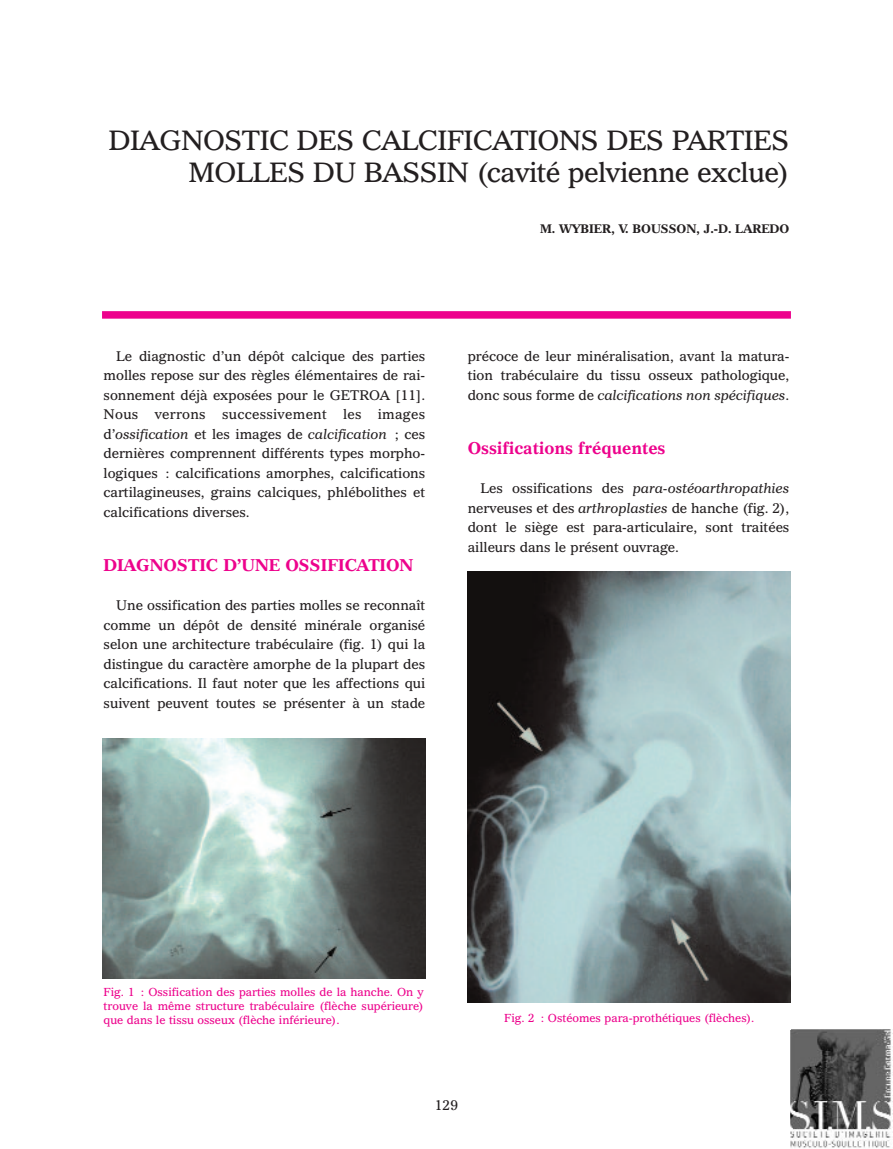
<style>
.page{position:relative;width:893px;height:1149px;background:#fff}
.page>*{position:absolute;margin:0;border:0;box-sizing:border-box;transform-origin:0 0}
.t1{font:27px/32.4px "Imperial BT";letter-spacing:-.015em;color:#231f20;text-align:right}
.t2{font:700 16.5px "Imperial BT";color:#ed028c}
.t3{font:13.5px/19.5px "Imperial BT";color:#231f20;text-align:justify}
.t4{font:700 12px "Imperial BT";color:#231f20}
.t5{font:11.25px/13.5px "Imperial BT";color:#ed028c;text-align:justify}
.s1{font-style:italic}
</style>
<div class="page">
<img style="left:791px;top:1029px;width:102px;height:119px">
<div style="left:102px;top:311px;width:689px;height:7px;background:#ed028c"></div>
<img style="left:102px;top:738px;width:323px;height:240px">
<img style="left:468px;top:572px;width:323px;height:430px">
<p class="t1" style="left:109px;top:126px;width:682px">DIAGNOSTIC DES CALCIFICATIONS DES PARTIES<br>MOLLES DU BASSIN (cavité pelvienne exclue)</p>
<p class="t4" style="left:540px;top:224px;width:251px">M. WYBIER, V. BOUSSON, J.-D. LAREDO</p>
<p class="t3" style="left:104px;top:347px;width:323px;text-indent:13px">Le diagnostic d’un dépôt calcique des parties molles repose sur des règles élémentaires de rai&shy;sonnement déjà exposées pour le GETROA [11].<br>Nous verrons successivement les images d’<span class="s1">ossification</span> et les images de <span class="s1">calcification</span> ; ces dernières comprennent différents types morpho&shy;logiques : calcifications amorphes, calcifications cartilagineuses, grains calciques, phlébolithes et calcifications diverses.</p>
<p class="t2" style="left:104px;top:558px;width:311px">DIAGNOSTIC D’UNE OSSIFICATION</p>
<p class="t3" style="left:104px;top:597px;width:323px;text-indent:13px">Une ossification des parties molles se reconnaît comme un dépôt de densité minérale organisé selon une architecture trabéculaire (fig. 1) qui la distingue du caractère amorphe de la plupart des calcifications. Il faut noter que les affections qui suivent peuvent toutes se présenter à un stade</p>
<p class="t3" style="left:468px;top:347px;width:323px">précoce de leur minéralisation, avant la matura&shy;tion trabéculaire du tissu osseux pathologique, donc sous forme de <span class="s1">calcifications non spécifiques</span>.</p>
<p class="t2" style="left:468px;top:441px;width:199px">Ossifications fréquentes</p>
<p class="t3" style="left:468px;top:480px;width:323px;text-indent:13px">Les ossifications des <span class="s1">para-ostéoarthropathies </span>nerveuses et des <span class="s1">arthroplasties</span> de hanche (fig. 2), dont le siège est para-articulaire, sont traitées ailleurs dans le présent ouvrage.</p>
<p class="t5" style="left:104px;top:986px;width:322px">Fig. 1 : Ossification des parties molles de la hanche. On y trouve la même structure trabéculaire (flèche supérieure) que dans le tissu osseux (flèche inférieure).</p>
<p class="t3" style="left:435px;top:1095px;width:25px">129</p>
<p class="t5" style="left:504px;top:1011px;width:252px">Fig. 2 : Ostéomes para-prothétiques (flèches).</p>
</div>
